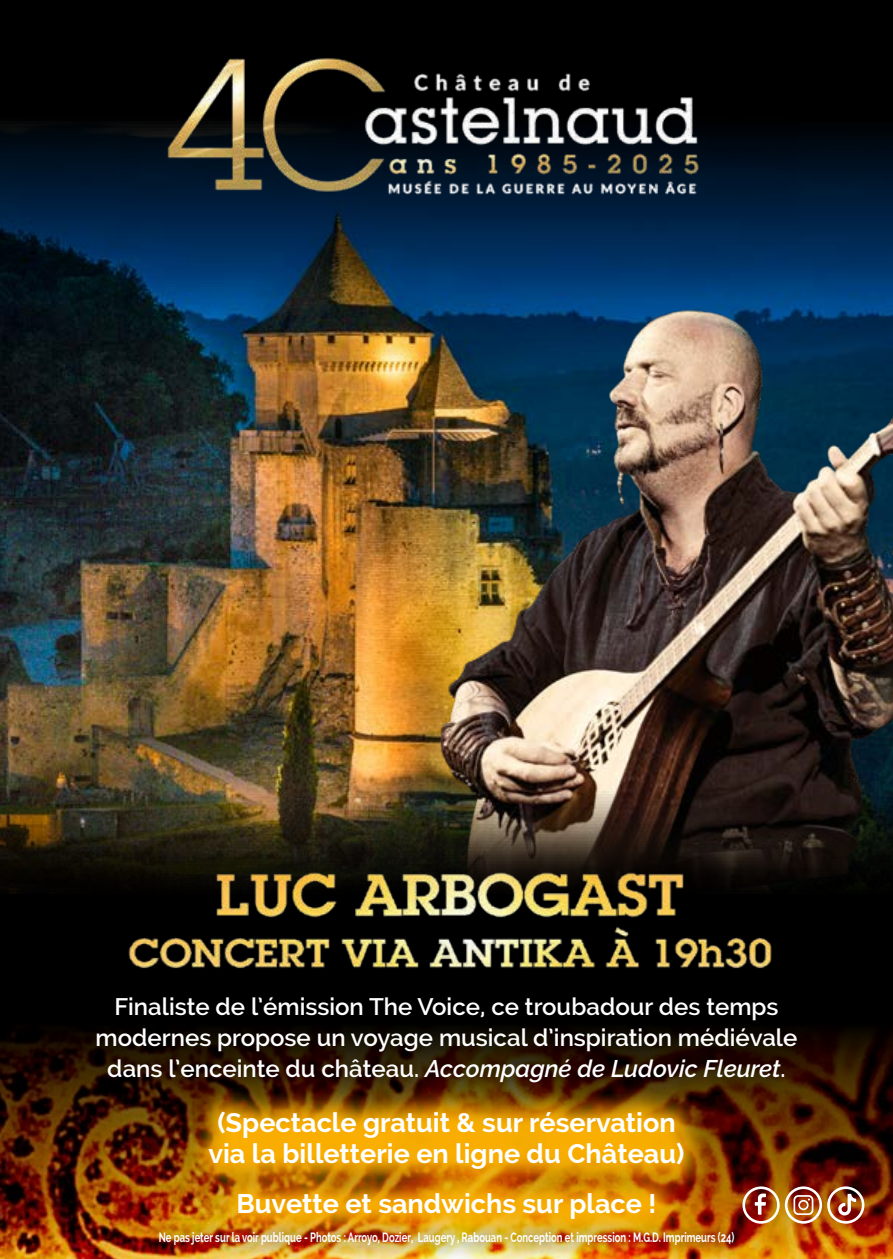
<style>
.page{position:relative;width:893px;height:1259px;background:#000}
.page>*{position:absolute;margin:0;border:0;box-sizing:border-box;transform-origin:0 0}
.t1{font:700 27px/31.2px "Raleway";color:#fff;text-align:center}
.t2{font:600 24px/30.9px "Raleway";color:#fff;text-align:center}
.t3{font:700 13.5px "Raleway";color:#fff;scale:.7 1}
.s1{font-style:italic}
</style>
<div class="page">
<img style="left:0;top:1030px;width:893px;height:229px">
<div style="left:81px;top:982px;width:732px;height:118px;background:#000;opacity:.75"></div>
<img style="left:0;top:124px;width:893px;height:769px">
<img style="left:300px;top:295px;width:593px;height:598px">
<img style="left:121px;top:58px;width:677px;height:170px">
<img style="left:44px;top:869px;width:805px;height:134px">
<svg style="left:184px;top:1085px;width:528px;height:132px;background:#c58001"></svg>
<img style="left:742px;top:1186px;width:122px;height:37px">
<div style="left:144px;top:1217px;width:608px;height:42px;background:#000;opacity:.75"></div>
<p class="t2" style="left:96px;top:991px;width:703px">Finaliste de l’émission The Voice, ce troubadour des temps modernes propose un voyage musical d’inspiration médiévale dans l’enceinte du château. <span class="s1">Accompagné de Ludovic Fleuret</span>.</p>
<p class="t1" style="left:208px;top:1107px;width:478px">(Spectacle gratuit &amp; sur réservation via la billetterie en ligne du Château)</p>
<p class="t1" style="left:237px;top:1187px;width:421px">Buvette et sandwichs sur place !</p>
<p class="t3" style="left:159px;top:1229px;width:824px">Ne pas jeter sur la voir publique - Photos : Arroyo, Dozier, Laugery , Rabouan - Conception et impression : M.G.D. Imprimeurs (24)</p>
</div>
